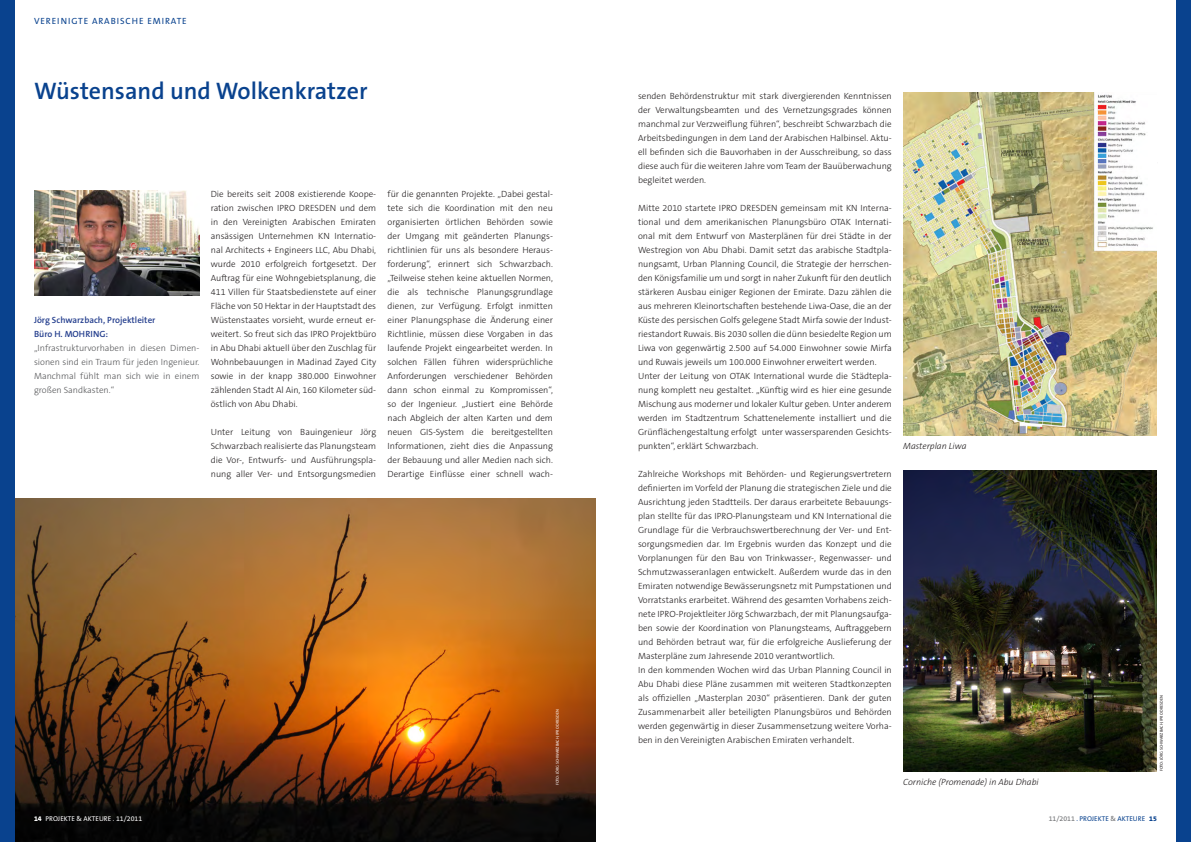
<style>
.page{position:relative;width:1191px;height:842px;background:#fff}
.page>*{position:absolute;margin:0;border:0;box-sizing:border-box;transform-origin:0 0}
.t1{font:600 24px "The Sans B6";color:#09428e}
.t2{font:300 9px/14px "The Sans B3";color:#231f20;text-align:justify}
.t3{font:300 9px/14px "The Sans B3";color:#57585a;text-align:justify}
.t4{font:600 9px "The Sans B6";color:#253f8e}
.t5{font:italic 300 9px "The Sans B3";color:#231f20}
.t6{font:9px "The Sans B5 Plain";letter-spacing:.1em;color:#09428e}
.t7{font:7px "The Sans B5 Plain";color:#09428e}
.t8{font:7px "The Sans B5 Plain";color:#fff}
.t9{font:4px "The Sans B5 Plain";color:#231f20}
.t10{font:4px "The Sans B5 Plain";color:#fff}
.s1{font-family:"The Sans B8";font-weight:800}
.s2{color:#6c6d70}
</style>
<div class="page">
<img style="left:903px;top:92px;width:254px;height:343px">
<img style="left:903px;top:470px;width:254px;height:301px">
<img style="left:14px;top:498px;width:581px;height:344px">
<img style="left:34px;top:190px;width:165px;height:105px">
<div style="left:1176px;top:0;width:15px;height:842px;background:#09428e"></div>
<div style="left:0;top:0;width:14px;height:842px;background:#09428e"></div>
<p class="t6" style="left:34px;top:16px;width:154px">VEREINIGTE ARABISCHE EMIRATE</p>
<p class="t1" style="left:34px;top:78px;width:335px">Wüstensand und Wolkenkratzer</p>
<p class="t4" style="left:34px;top:315px;width:123px">Jörg Schwarzbach, Projektleiter</p>
<p class="t4" style="left:34px;top:329px;width:76px">Büro H. MOHRING:</p>
<p class="t3" style="left:34px;top:341px;width:167px">„Infrastrukturvorhaben in diesen Dimen&shy;sionen sind ein Traum für jeden Ingenieur.<br>Manchmal fühlt man sich wie in einem großen Sandkasten.“</p>
<p class="t2" style="left:211px;top:187px;width:167px">Die bereits seit 2008 existierende Koope&shy;ration zwischen IPRO DRESDEN und dem in den Vereinigten Arabischen Emiraten ansässigen Unternehmen KN Internatio&shy;nal Architects + Engineers LLC, Abu Dhabi, wurde 2010 erfolgreich fortgesetzt. Der Auftrag für eine Wohngebietsplanung, die 411 Villen für Staatsbedienstete auf einer Fläche von 50 Hektar in der Hauptstadt des Wüstenstaates vorsieht, wurde erneut er&shy;weitert. So freut sich das IPRO Projektbüro in Abu Dhabi aktuell über den Zuschlag für Wohnbebauungen in Madinad Zayed City sowie in der knapp 380.000 Einwohner zählenden Stadt Al Ain, 160 Kilometer süd&shy;östlich von Abu Dhabi.</p>
<p class="t2" style="left:211px;top:425px;width:167px">Unter Leitung von Bauingenieur Jörg Schwarzbach realisierte das Planungsteam die Vor-, Entwurfs- und Ausführungspla&shy;nung aller Ver- und Entsorgungsmedien</p>
<p class="t2" style="left:387px;top:187px;width:167px">für die genannten Projekte. „Dabei gestal&shy;tete sich die Koordination mit den neu organisierten örtlichen Behörden sowie der Umgang mit geänderten Planungs&shy;richtlinien für uns als besondere Heraus&shy;forderung“, erinnert sich Schwarzbach. „Teilweise stehen keine aktuellen Normen, die als technische Planungsgrundlage dienen, zur Verfügung. Erfolgt inmitten einer Planungsphase die Änderung einer Richtlinie, müssen diese Vorgaben in das laufende Projekt eingearbeitet werden. In solchen Fällen führen widersprüchliche Anforderungen verschiedener Behörden dann schon einmal zu Kompromissen“, so der Ingenieur. „Justiert eine Behörde nach Abgleich der alten Karten und dem neuen GIS-System die bereitgestellten Informationen, zieht dies die Anpassung der Bebauung und aller Medien nach sich.<br>Derartige Einflüsse einer schnell wach-</p>
<p class="t8" style="left:34px;top:815px;width:110px"><span class="s1">14</span> PROJEKTE &amp; AKTEURE . 11/2011</p>
<p class="t10" style="left:555px;top:785px;width:77px;rotate:-90deg">FOTO: JÖRG SCHWARZBACH, IPRO DRESDEN</p>
<p class="t2" style="left:638px;top:89px;width:255px">senden Behördenstruktur mit stark divergierenden Kenntnissen der Verwaltungsbeamten und des Vernetzungsgrades können manchmal zur Verzweiflung führen“, beschreibt Schwarzbach die Arbeitsbedingungen in dem Land der Arabischen Halbinsel. Aktu&shy;ell befinden sich die Bauvorhaben in der Ausschreibung, so dass diese auch für die weiteren Jahre vom Team der Bauüberwachung begleitet werden.</p>
<p class="t2" style="left:638px;top:201px;width:255px">Mitte 2010 startete IPRO DRESDEN gemeinsam mit KN Interna&shy;tional und dem amerikanischen Planungsbüro OTAK Internati&shy;onal mit dem Entwurf von Masterplänen für drei Städte in der Westregion von Abu Dhabi. Damit setzt das arabische Stadtpla&shy;nungsamt, Urban Planning Council, die Strategie der herrschen&shy;den Königsfamilie um und sorgt in naher Zukunft für den deutlich stärkeren Ausbau einiger Regionen der Emirate. Dazu zählen die aus mehreren Kleinortschaften bestehende Liwa-Oase, die an der Küste des persischen Golfs gelegene Stadt Mirfa sowie der Indust&shy;riestandort Ruwais. Bis 2030 sollen die dünn besiedelte Region um Liwa von gegenwärtig 2.500 auf 54.000 Einwohner sowie Mirfa und Ruwais jeweils um 100.000 Einwohner erweitert werden.</p>
<p class="t2" style="left:638px;top:369px;width:255px">Unter der Leitung von OTAK International wurde die Städtepla&shy;nung komplett neu gestaltet. „Künftig wird es hier eine gesunde Mischung aus moderner und lokaler Kultur geben. Unter anderem werden im Stadtzentrum Schattenelemente installiert und die Grünflächengestaltung erfolgt unter wassersparenden Gesichts&shy;punkten“, erklärt Schwarzbach.</p>
<p class="t2" style="left:638px;top:467px;width:255px">Zahlreiche Workshops mit Behörden- und Regierungsvertretern definierten im Vorfeld der Planung die strategischen Ziele und die Ausrichtung jeden Stadtteils. Der daraus erarbeitete Bebauungs&shy;plan stellte für das IPRO-Planungsteam und KN International die Grundlage für die Verbrauchswertberechnung der Ver- und Ent&shy;sorgungsmedien dar. Im Ergebnis wurden das Konzept und die Vorplanungen für den Bau von Trinkwasser-, Regenwasser- und Schmutzwasseranlagen entwickelt. Außerdem wurde das in den Emiraten notwendige Bewässerungsnetz mit Pumpstationen und Vorratstanks erarbeitet. Während des gesamten Vorhabens zeich&shy;nete IPRO-Projektleiter Jörg Schwarzbach, der mit Planungsaufga&shy;ben sowie der Koordination von Planungsteams, Auftraggebern und Behörden betraut war, für die erfolgreiche Auslieferung der Masterpläne zum Jahresende 2010 verantwortlich.</p>
<p class="t2" style="left:638px;top:663px;width:255px">In den kommenden Wochen wird das Urban Planning Council in Abu Dhabi diese Pläne zusammen mit weiteren Stadtkonzepten als offiziellen „Masterplan 2030“ präsentieren. Dank der guten Zusammenarbeit aller beteiligten Planungsbüros und Behörden werden gegenwärtig in dieser Zusammensetzung weitere Vorha&shy;ben in den Vereinigten Arabischen Emiraten verhandelt.</p>
<p class="t5" style="left:903px;top:441px;width:65px">Masterplan Liwa</p>
<p class="t5" style="left:903px;top:777px;width:137px">Corniche (Promenade) in Abu Dhabi</p>
<p class="t9" style="left:1159px;top:771px;width:77px;rotate:-90deg">FOTO: JÖRG SCHWARZBACH, IPRO DRESDEN</p>
<p class="t7" style="left:1048px;top:815px;width:110px"><span class="s2">11/2011</span> . PROJEKTE <span class="s2">&amp;</span> AKTEURE <span class="s1">15</span></p>
</div>
